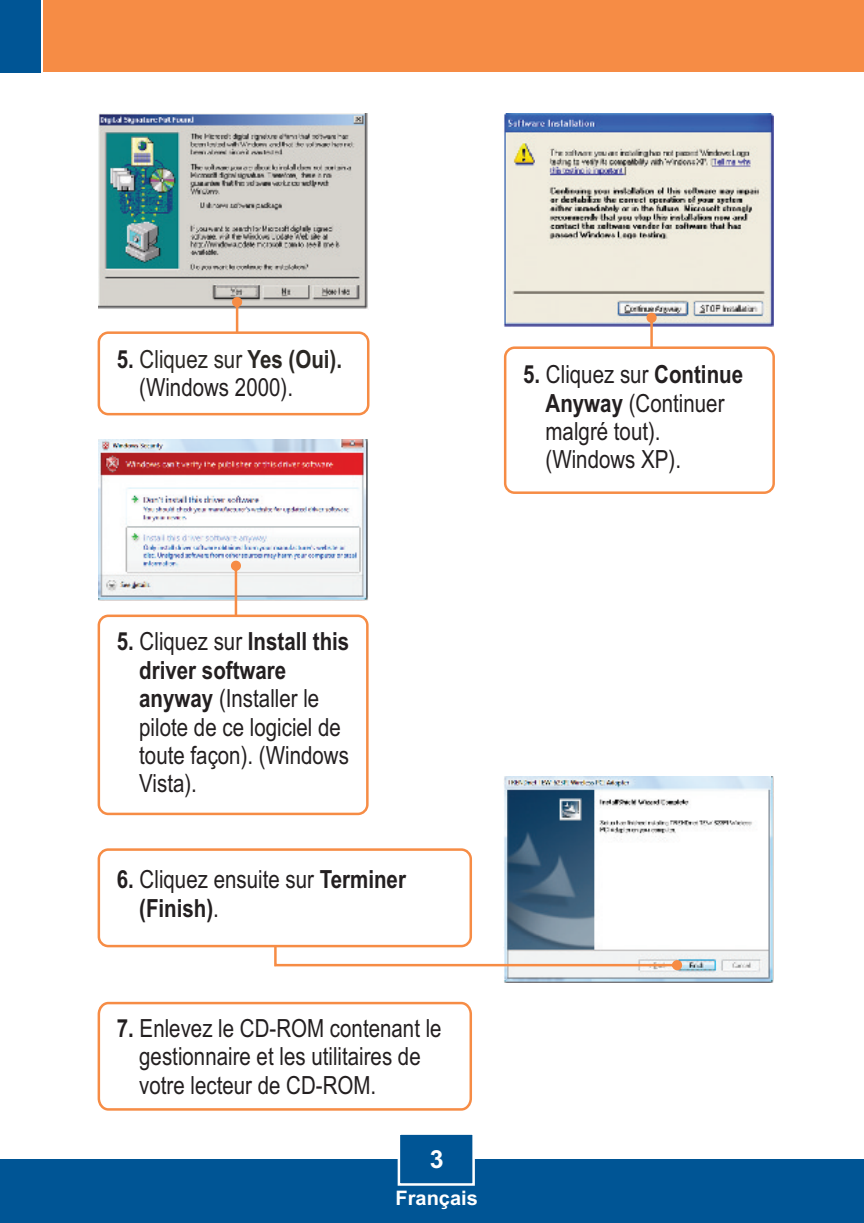
<style>
.page{position:relative;width:864px;height:1223px;background:#fff}
.page>*{position:absolute;margin:0;border:0;box-sizing:border-box;transform-origin:0 0}
.t1{font:25px/28.5px "Arial Narrow";color:#231f20}
.t2{font:700 25px/28.5px "Arial Narrow";color:#231f20}
.t3{font:700 25px "Arial";color:#fff}
.t4{font:700 20px "Arial";color:#fff}
.s1{font-weight:700}
.s2{color:#2a2723}
.s3{font-weight:700;color:#2a2723}
.s4{font-weight:400}
</style>
<div class="page">
<div style="left:0;top:1159px;width:864px;height:64px;background:#005595"></div>
<div style="left:43px;top:0;width:821px;height:72px;background:#f68c45"></div>
<div style="left:0;top:0;width:40px;height:72px;background:#005595"></div>
<svg style="left:397px;top:1134px;width:78px;height:52px"></svg>
<img style="left:504px;top:777px;width:269px;height:205px">
<img style="left:99px;top:440px;width:269px;height:161px">
<img style="left:99px;top:113px;width:269px;height:196px">
<img style="left:504px;top:113px;width:269px;height:214px">
<svg style="left:274px;top:903px;width:408px;height:67px"></svg>
<div style="left:98px;top:848px;width:374px;height:99px;background:#fff;border:3px solid #f68c45;border-radius:9px"></div>
<svg style="left:232px;top:297px;width:10px;height:34px"></svg>
<svg style="left:646px;top:313px;width:10px;height:33px"></svg>
<svg style="left:231px;top:561px;width:10px;height:54px"></svg>
<div style="left:98px;top:331px;width:271px;height:84px;background:#fff;border:3px solid #f68c45;border-radius:9px"></div>
<div style="left:504px;top:346px;width:271px;height:148px;background:#fff;border:3px solid #f68c45;border-radius:9px"></div>
<div style="left:98px;top:615px;width:270px;height:200px;background:#fff;border:3px solid #f68c45;border-radius:9px"></div>
<svg style="left:97px;top:1001px;width:375px;height:110px"></svg>
<p class="t1" style="left:139px;top:348px;width:204px;text-indent:-22px"><span class="s1">5.</span> <span class="s2">Cliquez sur</span> <span class="s3">Yes (Oui). </span>(Windows 2000).</p>
<p class="t1" style="left:545px;top:362px;width:199px;text-indent:-22px"><span class="s1">5.</span> Cliquez sur <span class="s1">Continue<br>Anyway</span> (Continuer malgré tout). (Windows XP).</p>
<p class="t1" style="left:139px;top:629px;width:212px;text-indent:-22px"><span class="s1">5.</span> Cliquez sur <span class="s1">Install this driver software anyway</span> (Installer le pilote de ce logiciel de toute façon). (Windows<br>Vista).</p>
<p class="t2" style="left:139px;top:867px;width:268px;text-indent:-22px">6. <span class="s4">Cliquez ensuite sur</span> Terminer (Finish)<span class="s4">.</span></p>
<p class="t1" style="left:139px;top:1016px;width:304px;text-indent:-22px"><span class="s1">7.</span> Enlevez le CD-ROM contenant le gestionnaire et les utilitaires de votre lecteur de CD-ROM.</p>
<p class="t3" style="left:430px;top:1150px;width:15px">3</p>
<p class="t4" style="left:395px;top:1191px;width:84px">Français</p>
</div>
